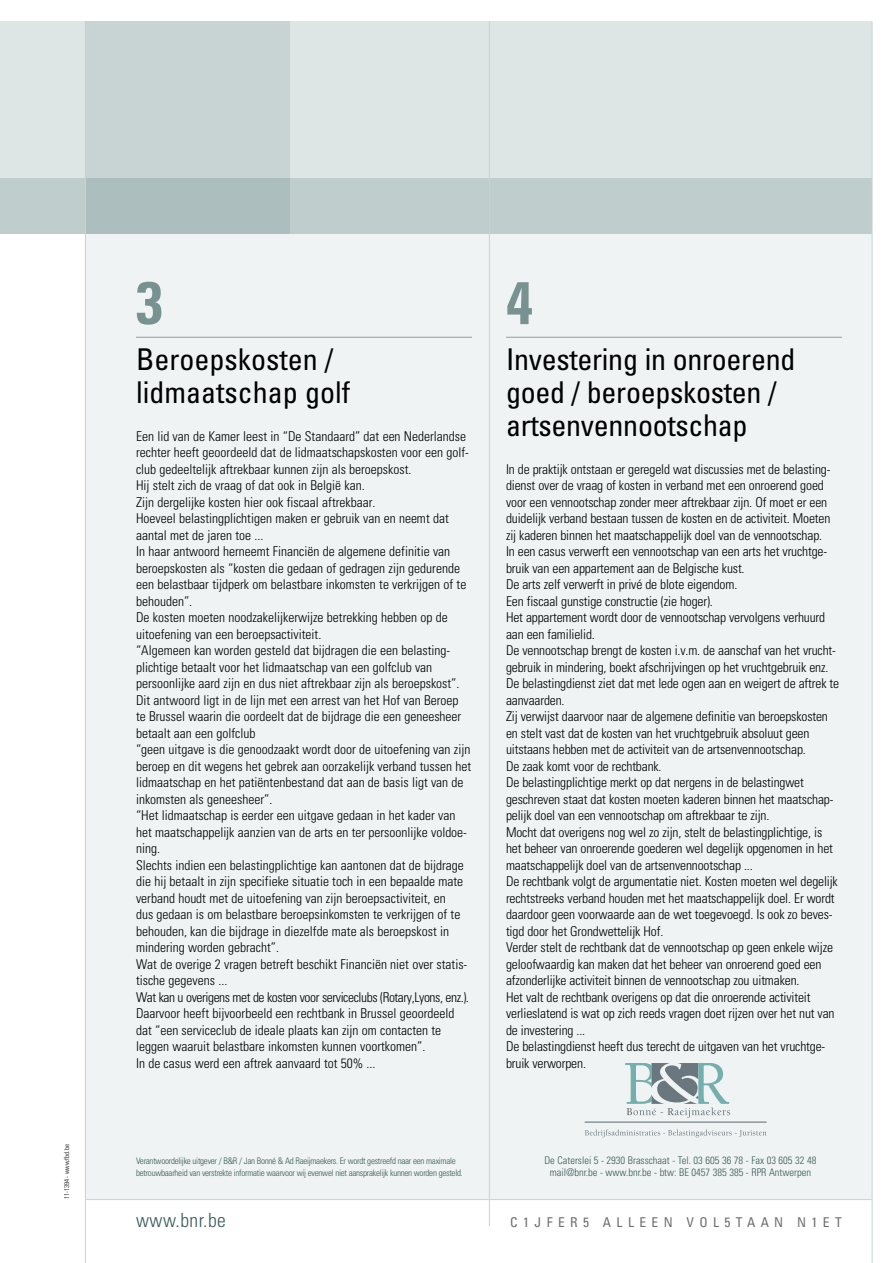
<style>
.page{position:relative;width:893px;height:1263px;background:#fff}
.page>*{position:absolute;margin:0;border:0;box-sizing:border-box;transform-origin:0 0}
.t1{font:700 condensed 60px "Univers";color:#789291}
.t2{font:condensed 30px/33px "Univers";letter-spacing:-.01em;color:#000}
.t3{font:300 condensed 19.5px "Univers";letter-spacing:.025em;color:#385a58}
.t4{font:300 condensed 13.5px/16.5px "Univers";letter-spacing:-.01em;color:#000}
.t5{font:condensed 13.5px "Univers";letter-spacing:.4em;color:#6f6f6e}
.t6{font:300 condensed 10.5px/12px "Univers";color:#385a58;text-align:center}
.t7{font:300 condensed 9px/12px "Univers";letter-spacing:-.03em;color:#385a58}
.t8{font:300 condensed 6.75px "Univers";color:#000}
</style>
<div class="page">
<div style="left:85px;top:234px;width:787px;height:965px;background:#eff3f3"></div>
<div style="left:0;top:21px;width:872px;height:213px;background:#dde5e5"></div>
<div style="left:85px;top:21px;width:204px;height:213px;background:#c8d4d4"></div>
<div style="left:0;top:179px;width:872px;height:55px;background:linear-gradient(to right,#b4c3c3,#c2d0d0)"></div>
<hr style="left:872px;top:21px;width:1px;height:1242px;background:#c8d4d4">
<hr style="left:489px;top:21px;width:1px;height:1205px;background:#c8d4d4">
<hr style="left:85px;top:1199px;width:787px;height:1px;background:#c8d4d4">
<hr style="left:136px;top:337px;width:336px;height:1px;background:#9c9d9d">
<hr style="left:506px;top:337px;width:336px;height:1px;background:#9c9d9d">
<hr style="left:85px;top:21px;width:1px;height:1242px;background:#c8d4d4">
<hr style="left:585px;top:1122px;width:182px;height:1px;background:#6c787e">
<svg style="left:585px;top:1129px;width:182px;height:8px"></svg>
<svg style="left:625px;top:1063px;width:105px;height:55px"></svg>
<h1 class="t1" style="left:136px;top:266px;width:28px">3</h1>
<h2 class="t2" style="left:136px;top:342px;width:215px">Beroepskosten / lidmaatschap golf</h2>
<p class="t4" style="left:136px;top:428px;width:337px">Een lid van de Kamer leest in “De Standaard” dat een Nederlandse rechter heeft geoordeeld dat de lidmaatschapskosten voor een golf&shy;club gedeeltelijk aftrekbaar kunnen zijn als beroepskost.<br>Hij stelt zich de vraag of dat ook in België kan.<br>Zijn dergelijke kosten hier ook fiscaal aftrekbaar.<br>Hoeveel belastingplichtigen maken er gebruik van en neemt dat aantal met de jaren toe ...<br>In haar antwoord herneemt Financiën de algemene definitie van beroepskosten als “kosten die gedaan of gedragen zijn gedurende een belastbaar tijdperk om belastbare inkomsten te verkrijgen of te behouden”.<br>De kosten moeten noodzakelijkerwijze betrekking hebben op de uitoefening van een beroepsactiviteit.<br>“Algemeen kan worden gesteld dat bijdragen die een belasting&shy;plichtige betaalt voor het lidmaatschap van een golfclub van persoonlijke aard zijn en dus niet aftrekbaar zijn als beroepskost”.<br>Dit antwoord ligt in de lijn met een arrest van het Hof van Beroep te Brussel waarin die oordeelt dat de bijdrage die een geneesheer betaalt aan een golfclub<br>“geen uitgave is die genoodzaakt wordt door de uitoefening van zijn beroep en dit wegens het gebrek aan oorzakelijk verband tussen het lidmaatschap en het patiëntenbestand dat aan de basis ligt van de inkomsten als geneesheer”.<br>“Het lidmaatschap is eerder een uitgave gedaan in het kader van het maatschappelijk aanzien van de arts en ter persoonlijke voldoe&shy;ning.<br>Slechts indien een belastingplichtige kan aantonen dat de bijdrage die hij betaalt in zijn specifieke situatie toch in een bepaalde mate verband houdt met de uitoefening van zijn beroepsactiviteit, en<br>dus gedaan is om belastbare beroepsinkomsten te verkrijgen of te behouden, kan die bijdrage in diezelfde mate als beroepskost in mindering worden gebracht”.<br>Wat de overige 2 vragen betreft beschikt Financiën niet over statis&shy;tische gegevens ...<br>Wat kan u overigens met de kosten voor serviceclubs (Rotary,Lyons, enz.).<br>Daarvoor heeft bijvoorbeeld een rechtbank in Brussel geoordeeld dat “een serviceclub de ideale plaats kan zijn om contacten te leggen waaruit belastbare inkomsten kunnen voortkomen”.<br>In de casus werd een aftrek aanvaard tot 50% ...</p>
<h1 class="t1" style="left:506px;top:266px;width:28px">4</h1>
<h2 class="t2" style="left:506px;top:342px;width:291px">Investering in onroerend goed / beroepskosten / artsenvennootschap</h2>
<p class="t4" style="left:506px;top:461px;width:335px">In de praktijk ontstaan er geregeld wat discussies met de belasting&shy;dienst over de vraag of kosten in verband met een onroerend goed voor een vennootschap zonder meer aftrekbaar zijn. Of moet er een duidelijk verband bestaan tussen de kosten en de activiteit. Moeten zij kaderen binnen het maatschappelijk doel van de vennootschap.<br>In een casus verwerft een vennootschap van een arts het vruchtge&shy;bruik van een appartement aan de Belgische kust.<br>De arts zelf verwerft in privé de blote eigendom.<br>Een fiscaal gunstige constructie (zie hoger).<br>Het appartement wordt door de vennootschap vervolgens verhuurd aan een familielid.<br>De vennootschap brengt de kosten i.v.m. de aanschaf van het vrucht&shy;gebruik in mindering, boekt afschrijvingen op het vruchtgebruik enz.<br>De belastingdienst ziet dat met lede ogen aan en weigert de aftrek te aanvaarden.<br>Zij verwijst daarvoor naar de algemene definitie van beroepskosten en stelt vast dat de kosten van het vruchtgebruik absoluut geen uitstaans hebben met de activiteit van de artsenvennootschap.<br>De zaak komt voor de rechtbank.<br>De belastingplichtige merkt op dat nergens in de belastingwet geschreven staat dat kosten moeten kaderen binnen het maatschap&shy;pelijk doel van een vennootschap om aftrekbaar te zijn.<br>Mocht dat overigens nog wel zo zijn, stelt de belastingplichtige, is het beheer van onroerende goederen wel degelijk opgenomen in het maatschappelijk doel van de artsenvennootschap ...<br>De rechtbank volgt de argumentatie niet. Kosten moeten wel degelijk rechtstreeks verband houden met het maatschappelijk doel. Er wordt daardoor geen voorwaarde aan de wet toegevoegd. Is ook zo beves&shy;tigd door het Grondwettelijk Hof.<br>Verder stelt de rechtbank dat de vennootschap op geen enkele wijze geloofwaardig kan maken dat het beheer van onroerend goed een afzonderlijke activiteit binnen de vennootschap zou uitmaken.<br>Het valt de rechtbank overigens op dat die onroerende activiteit verlieslatend is wat op zich reeds vragen doet rijzen over het nut van de investering ...<br>De belastingdienst heeft dus terecht de uitgaven van het vruchtge&shy;bruik verworpen.</p>
<p class="t8" style="left:63px;top:1199px;width:57px;rotate:-90deg">11-1394 - www.fbd.be</p>
<p class="t6" style="left:544px;top:1154px;width:273px">De Caterslei 5 - 2930 Brasschaat - Tel. 03 605 36 78 - Fax 03 605 32 48 mail@bnr.be - www.bnr.be - btw: BE 0457 385 385 - RPR Antwerpen</p>
<p class="t7" style="left:136px;top:1155px;width:328px">Verantwoordelijke uitgever / B&amp;R / Jan Bonné &amp; Ad Raeijmaekers. Er wordt gestreefd naar een maximale betrouwbaarheid van verstrekte informatie waarvoor wij evenwel niet aansprakelijk kunnen worden gesteld.</p>
<h3 class="t3" style="left:136px;top:1209px;width:91px">www.bnr.be</h3>
<p class="t5" style="left:510px;top:1214px;width:333px">C1jfEr5 allee n v ol5taan n1e t</p>
</div>
